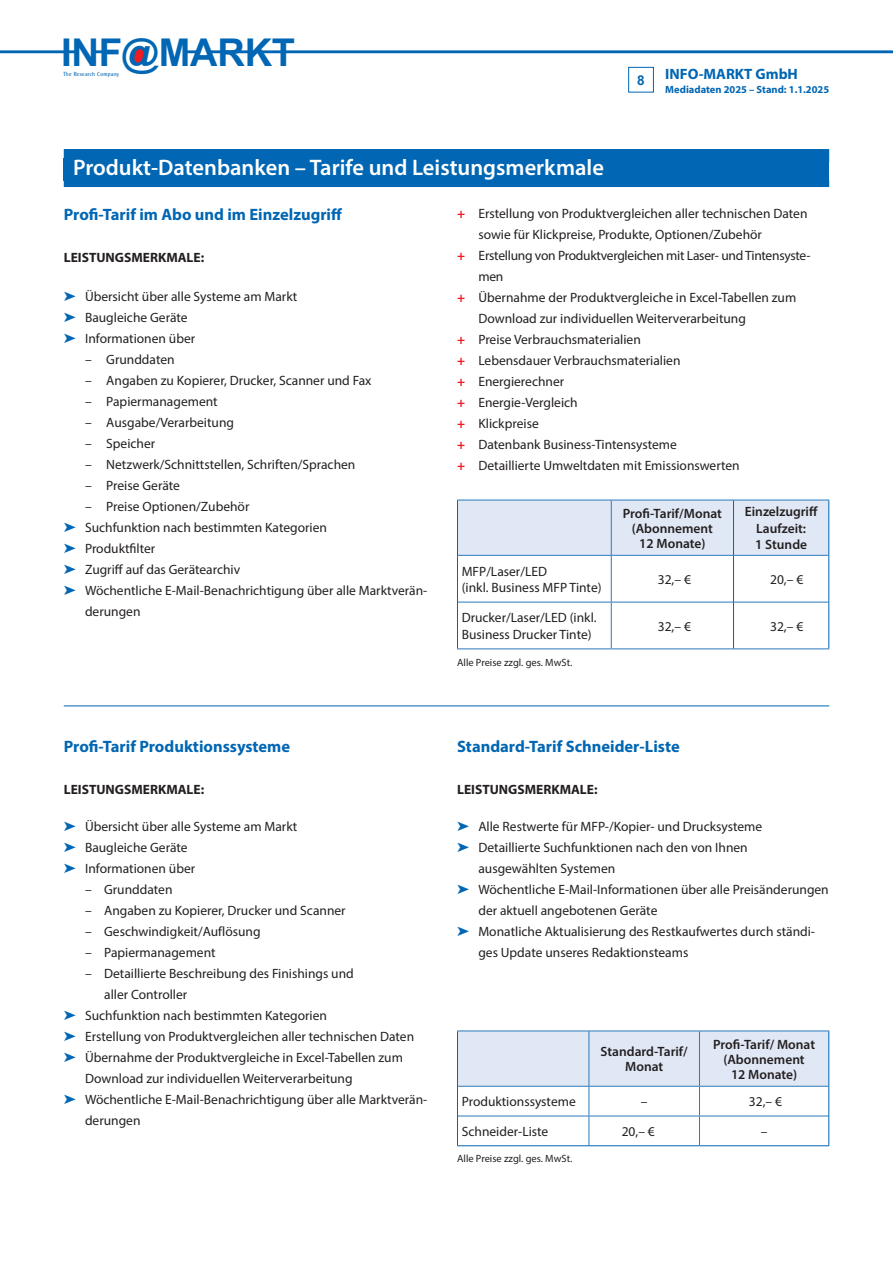
<style>
.page{position:relative;width:893px;height:1263px;background:#fff}
.page>*{position:absolute;margin:0;border:0;box-sizing:border-box;transform-origin:0 0}
.t1{font:700 38.4px "Arial";letter-spacing:-.005em;color:#0166b3}
.t2{font:600 22.5px "Myriad Pro";color:#fff}
.t3{font:700 16.5px "Myriad Pro";color:#0166b3}
.t4{font:700 15px "Myriad Pro";color:#0166b3}
.t5{font:13.5px/21px "Myriad Pro";color:#231f20}
.t6{font:600 13.5px/15px "Myriad Pro";color:#231f20;text-align:center}
.t7{font:13.5px "Myriad Pro";letter-spacing:-.02em;color:#231f20}
.t8{font:700 13.5px "Myriad Pro";color:#231f20}
.t9{font:700 13.5px "Arial";color:#0166b3}
.t10{font:10.5px "Myriad Pro";color:#231f20}
.t11{font:700 10.5px "Myriad Pro";color:#0166b3}
.t12{font:5.7px "Cleargothic";letter-spacing:.06em;color:#0166b3;scale:.9 1}
.s1{font-size:38.25px}
.s2{color:#0166b3}
.s3{font-weight:700;color:#ee1d23}
</style>
<div class="page">
<div style="left:628px;top:67px;width:26px;height:25px;border:1px solid #0166b3"></div>
<hr style="left:0;top:50px;width:76px;height:3px;background:#0166b3">
<svg style="left:185px;top:50px;width:13px;height:3px"></svg>
<hr style="left:92px;top:50px;width:14px;height:3px;background:#0166b3">
<hr style="left:208px;top:50px;width:16px;height:3px;background:#0166b3">
<hr style="left:235px;top:50px;width:16px;height:3px;background:#0166b3">
<hr style="left:261px;top:50px;width:632px;height:3px;background:#0166b3">
<svg style="left:131px;top:47px;width:15px;height:18px"></svg>
<div style="left:64px;top:158px;width:765px;height:23px;background:#0166b3"></div>
<div style="left:64px;top:149px;width:765px;height:14px;background:#0166b3"></div>
<div style="left:64px;top:180px;width:765px;height:7px;background:#0166b3"></div>
<svg style="left:458px;top:501px;width:370px;height:147px"></svg>
<hr style="left:457px;top:500px;width:154px;height:1px;background:#2b79be">
<hr style="left:611px;top:500px;width:122px;height:1px;background:#2b79be">
<hr style="left:611px;top:500px;width:1px;height:55px;background:#2b79be">
<hr style="left:733px;top:500px;width:96px;height:1px;background:#2b79be">
<hr style="left:458px;top:555px;width:153px;height:1px;background:#2b79be">
<hr style="left:611px;top:555px;width:122px;height:1px;background:#2b79be">
<hr style="left:611px;top:556px;width:1px;height:46px;background:#2b79be">
<hr style="left:734px;top:555px;width:94px;height:1px;background:#2b79be">
<hr style="left:458px;top:602px;width:153px;height:1px;background:#2b79be">
<hr style="left:611px;top:602px;width:122px;height:1px;background:#2b79be">
<hr style="left:611px;top:602px;width:1px;height:46px;background:#2b79be">
<hr style="left:734px;top:602px;width:94px;height:1px;background:#2b79be">
<hr style="left:457px;top:648px;width:154px;height:1px;background:#2b79be">
<hr style="left:611px;top:648px;width:122px;height:1px;background:#2b79be">
<hr style="left:733px;top:648px;width:96px;height:1px;background:#2b79be">
<hr style="left:457px;top:500px;width:1px;height:55px;background:#0166b3">
<hr style="left:733px;top:500px;width:1px;height:55px;background:#0166b3">
<hr style="left:828px;top:500px;width:1px;height:55px;background:#0166b3">
<hr style="left:457px;top:555px;width:1px;height:47px;background:#0166b3">
<hr style="left:733px;top:555px;width:1px;height:47px;background:#0166b3">
<hr style="left:828px;top:555px;width:1px;height:47px;background:#0166b3">
<hr style="left:457px;top:602px;width:1px;height:46px;background:#0166b3">
<hr style="left:733px;top:602px;width:1px;height:46px;background:#0166b3">
<hr style="left:828px;top:602px;width:1px;height:46px;background:#0166b3">
<hr style="left:457px;top:1030px;width:132px;height:1px;background:#2b79be">
<hr style="left:589px;top:1030px;width:110px;height:1px;background:#2b79be">
<hr style="left:699px;top:1030px;width:130px;height:1px;background:#2b79be">
<svg style="left:457px;top:1031px;width:372px;height:114px"></svg>
<hr style="left:457px;top:1145px;width:132px;height:1px;background:#0166b3">
<hr style="left:589px;top:1145px;width:110px;height:1px;background:#0166b3">
<hr style="left:699px;top:1145px;width:130px;height:1px;background:#0166b3">
<hr style="left:64px;top:705px;width:765px;height:1px;background:#0166b3">
<h1 class="t1" style="left:61px;top:26px;width:236px">INF<span class="s1">@</span>MARKT</h1>
<p class="t12" style="left:64px;top:70px;width:63px">The Research Company</p>
<p class="t9" style="left:637px;top:71px;width:9px">8</p>
<p class="t4" style="left:665px;top:65px;width:134px">INFO-MARKT GmbH</p>
<p class="t11" style="left:665px;top:82px;width:165px">Mediadaten 2025 – Stand: 1.1.2025</p>
<h2 class="t2" style="left:73px;top:153px;width:532px">Produkt-Datenbanken – Tarife und Leistungsmerkmale</h2>
<p class="t3" style="left:64px;top:203px;width:280px">Profi-Tarif im Abo und im Einzelzugriff</p>
<p class="t8" style="left:64px;top:248px;width:142px">LEISTUNGSMERKMALE:</p>
<p class="t5" style="left:64px;top:285px;width:235px"><span class="s2">➤</span> Übersicht über alle Systeme am Markt <span class="s2">➤</span> Baugleiche Geräte<br><span class="s2">➤</span> Informationen über</p>
<p class="t5" style="left:85px;top:348px;width:91px">– Grunddaten</p>
<p class="t5" style="left:85px;top:369px;width:288px">– Angaben zu Kopierer, Drucker, Scanner und Fax</p>
<p class="t5" style="left:85px;top:390px;width:134px">– Papiermanagement</p>
<p class="t5" style="left:85px;top:411px;width:150px">– Ausgabe/Verarbeitung</p>
<p class="t5" style="left:85px;top:432px;width:72px">– Speicher</p>
<p class="t5" style="left:85px;top:453px;width:272px">– Netzwerk/Schnittstellen, Schriften/Sprachen</p>
<p class="t5" style="left:85px;top:474px;width:96px">– Preise Geräte</p>
<p class="t5" style="left:85px;top:495px;width:166px">– Preise Optionen/Zubehör</p>
<p class="t5" style="left:64px;top:516px;width:265px"><span class="s2">➤</span> Suchfunktion nach bestimmten Kategorien</p>
<p class="t5" style="left:64px;top:537px;width:93px"><span class="s2">➤</span> Produktfilter</p>
<p class="t5" style="left:64px;top:558px;width:178px"><span class="s2">➤</span> Zugriff auf das Gerätearchiv</p>
<p class="t5" style="left:64px;top:580px;width:365px"><span class="s2">➤</span> Wöchentliche E-Mail-Benachrichtigung über alle Marktverän-</p>
<p class="t5" style="left:85px;top:601px;width:57px">derungen</p>
<p class="t5" style="left:457px;top:202px;width:352px"><span class="s3">+</span> Erstellung von Produktvergleichen aller technischen Daten</p>
<p class="t5" style="left:478px;top:223px;width:285px">sowie für Klickpreise, Produkte, Optionen/Zubehör</p>
<p class="t7" style="left:457px;top:247px;width:355px"><span class="s3">+</span> Erstellung von Produktvergleichen mit Laser- und Tintensyste-</p>
<p class="t5" style="left:478px;top:265px;width:26px">men</p>
<p class="t5" style="left:457px;top:286px;width:341px"><span class="s3">+</span> Übernahme der Produktvergleiche in Excel-Tabellen zum</p>
<p class="t5" style="left:478px;top:307px;width:269px">Download zur individuellen Weiterverarbeitung</p>
<p class="t5" style="left:457px;top:328px;width:185px"><span class="s3">+</span> Preise Verbrauchsmaterialien</p>
<p class="t5" style="left:457px;top:349px;width:225px"><span class="s3">+</span> Lebensdauer Verbrauchsmaterialien</p>
<p class="t5" style="left:457px;top:370px;width:109px"><span class="s3">+</span> Energierechner</p>
<p class="t5" style="left:457px;top:391px;width:122px"><span class="s3">+</span> Energie-Vergleich</p>
<p class="t5" style="left:457px;top:412px;width:83px"><span class="s3">+</span> Klickpreise</p>
<p class="t5" style="left:457px;top:433px;width:221px"><span class="s3">+</span> Datenbank Business-Tintensysteme</p>
<p class="t5" style="left:457px;top:454px;width:284px"><span class="s3">+</span> Detaillierte Umweltdaten mit Emissionswerten</p>
<p class="t6" style="left:623px;top:505px;width:101px">Profi-Tarif/Monat (Abonnement<br>12 Monate)</p>
<p class="t6" style="left:745px;top:503px;width:74px;line-height:16.5px">Einzelzugriff<br>Laufzeit:<br>1 Stunde</p>
<p class="t5" style="left:462px;top:562px;width:141px;line-height:16.5px">MFP/Laser/LED<br>(inkl. Business MFP Tinte)</p>
<p class="t5" style="left:658px;top:568px;width:35px">32,– €</p>
<p class="t5" style="left:770px;top:568px;width:35px">20,– €</p>
<p class="t5" style="left:462px;top:609px;width:136px;line-height:16.5px">Drucker/Laser/LED (inkl.<br>Business Drucker Tinte)</p>
<p class="t5" style="left:658px;top:615px;width:35px">32,– €</p>
<p class="t5" style="left:770px;top:615px;width:35px">32,– €</p>
<p class="t10" style="left:457px;top:655px;width:117px">Alle Preise zzgl. ges. MwSt.</p>
<p class="t3" style="left:64px;top:735px;width:228px">Profi-Tarif Produktionssysteme</p>
<p class="t8" style="left:64px;top:780px;width:142px">LEISTUNGSMERKMALE:</p>
<p class="t5" style="left:64px;top:816px;width:235px"><span class="s2">➤</span> Übersicht über alle Systeme am Markt <span class="s2">➤</span> Baugleiche Geräte<br><span class="s2">➤</span> Informationen über</p>
<p class="t5" style="left:85px;top:879px;width:89px">– Grunddaten</p>
<p class="t5" style="left:85px;top:900px;width:262px">– Angaben zu Kopierer, Drucker und Scanner</p>
<p class="t5" style="left:85px;top:921px;width:177px">– Geschwindigkeit/Auflösung</p>
<p class="t5" style="left:85px;top:942px;width:132px">– Papiermanagement</p>
<p class="t5" style="left:85px;top:963px;width:270px">– Detaillierte Beschreibung des Finishings und</p>
<p class="t5" style="left:104px;top:984px;width:85px">aller Controller</p>
<p class="t5" style="left:64px;top:1005px;width:265px"><span class="s2">➤</span> Suchfunktion nach bestimmten Kategorien</p>
<p class="t5" style="left:64px;top:1026px;width:352px"><span class="s2">➤</span> Erstellung von Produktvergleichen aller technischen Daten</p>
<p class="t5" style="left:64px;top:1047px;width:341px"><span class="s2">➤</span> Übernahme der Produktvergleiche in Excel-Tabellen zum</p>
<p class="t5" style="left:85px;top:1068px;width:269px">Download zur individuellen Weiterverarbeitung</p>
<p class="t5" style="left:64px;top:1089px;width:365px"><span class="s2">➤</span> Wöchentliche E-Mail-Benachrichtigung über alle Marktverän-</p>
<p class="t5" style="left:85px;top:1110px;width:57px">derungen</p>
<p class="t3" style="left:457px;top:735px;width:224px">Standard-Tarif Schneider-Liste</p>
<p class="t8" style="left:457px;top:780px;width:142px">LEISTUNGSMERKMALE:</p>
<p class="t5" style="left:457px;top:816px;width:307px"><span class="s2">➤</span> Alle Restwerte für MFP-/Kopier- und Drucksysteme</p>
<p class="t5" style="left:457px;top:837px;width:292px"><span class="s2">➤</span> Detaillierte Suchfunktionen nach den von Ihnen</p>
<p class="t5" style="left:478px;top:858px;width:139px">ausgewählten Systemen</p>
<p class="t5" style="left:457px;top:879px;width:373px"><span class="s2">➤</span> Wöchentliche E-Mail-Informationen über alle Preisänderungen</p>
<p class="t5" style="left:478px;top:900px;width:181px">der aktuell angebotenen Geräte</p>
<p class="t5" style="left:457px;top:921px;width:359px"><span class="s2">➤</span> Monatliche Aktualisierung des Restkaufwertes durch ständi-</p>
<p class="t5" style="left:478px;top:942px;width:211px">ges Update unseres Redaktionsteams</p>
<p class="t6" style="left:601px;top:1044px;width:89px">Standard-Tarif/<br>Monat</p>
<p class="t6" style="left:713px;top:1036px;width:103px">Profi-Tarif/ Monat (Abonnement<br>12 Monate)</p>
<p class="t5" style="left:462px;top:1091px;width:116px">Produktionssysteme</p>
<p class="t5" style="left:641px;top:1091px;width:8px">–</p>
<p class="t5" style="left:749px;top:1091px;width:35px">32,– €</p>
<p class="t5" style="left:462px;top:1121px;width:88px">Schneider-Liste</p>
<p class="t5" style="left:622px;top:1121px;width:35px">20,– €</p>
<p class="t5" style="left:761px;top:1121px;width:8px">–</p>
<p class="t10" style="left:457px;top:1152px;width:117px">Alle Preise zzgl. ges. MwSt.</p>
</div>
